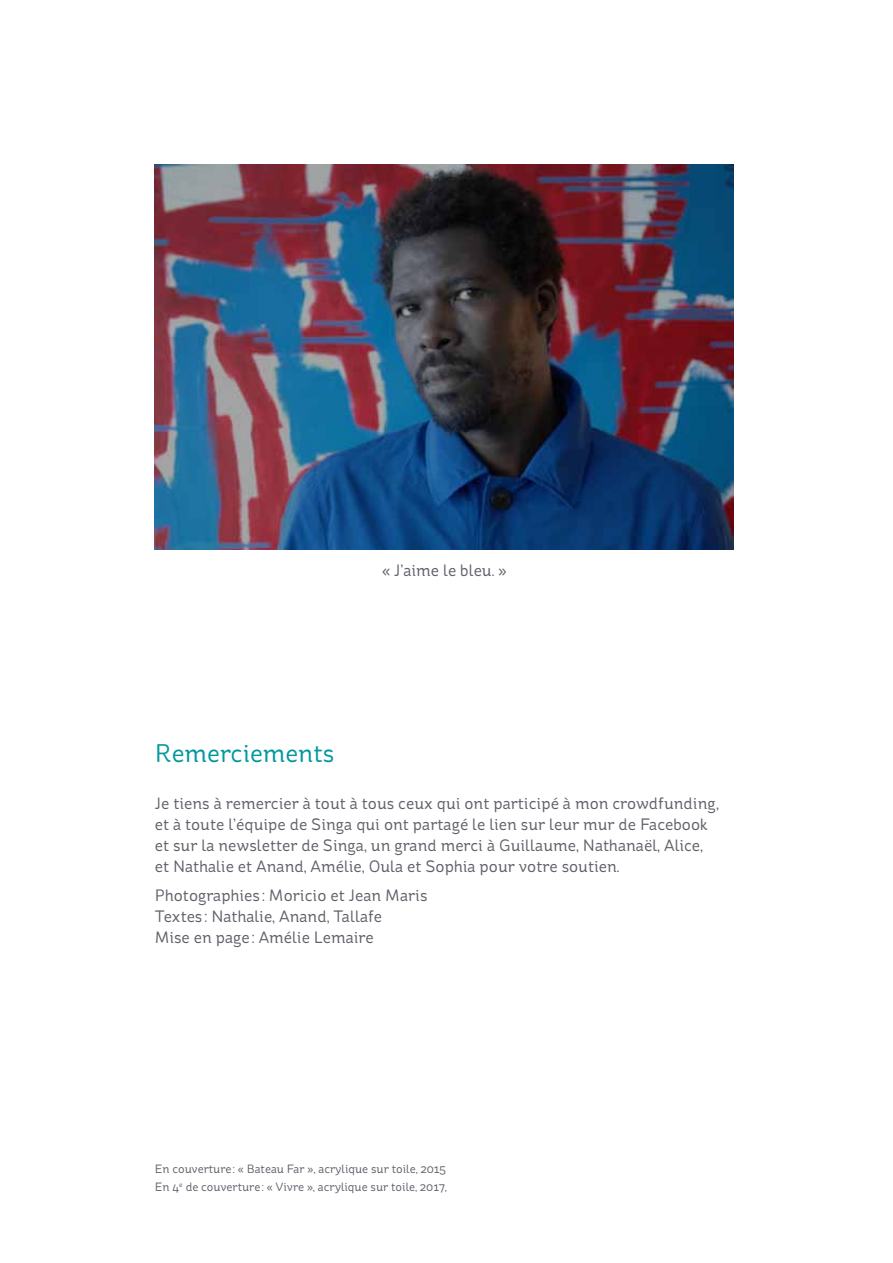
<style>
.page{position:relative;width:893px;height:1263px;background:#fff}
.page>*{position:absolute;margin:0;border:0;box-sizing:border-box;transform-origin:0 0}
.t1{font:25.5px "St Ryde";color:#00989d}
.t2{font:16.5px/21px "St Ryde";color:#5f616a}
.t3{font:12px/18px "St Ryde";color:#5f616a}
</style>
<div class="page">
<img style="left:155px;top:165px;width:579px;height:385px">
<p class="t2" style="left:382px;top:560px;width:126px">« J’aime le bleu. »</p>
<h1 class="t1" style="left:155px;top:738px;width:181px">Remerciements</h1>
<p class="t2" style="left:155px;top:792px;width:566px">Je tiens à remercier à tout à tous ceux qui ont participé à mon crowdfunding, et à toute l’équipe de Singa qui ont partagé le lien sur leur mur de Facebook et sur la newsletter de Singa, un grand merci à Guillaume, Nathanaël, Alice, et Nathalie et Anand, Amélie, Oula et Sophia pour votre soutien.</p>
<p class="t2" style="left:155px;top:885px;width:274px">Photographies : Moricio et Jean Maris<br>Textes : Nathalie, Anand, Tallafe<br>Mise en page: Amélie Lemaire</p>
<p class="t3" style="left:155px;top:1160px;width:294px">En couverture: « Bateau Far », acrylique sur toile, 2015<br>En 4<sup>e</sup> de couverture: « Vivre », acrylique sur toile, 2017,</p>
</div>
